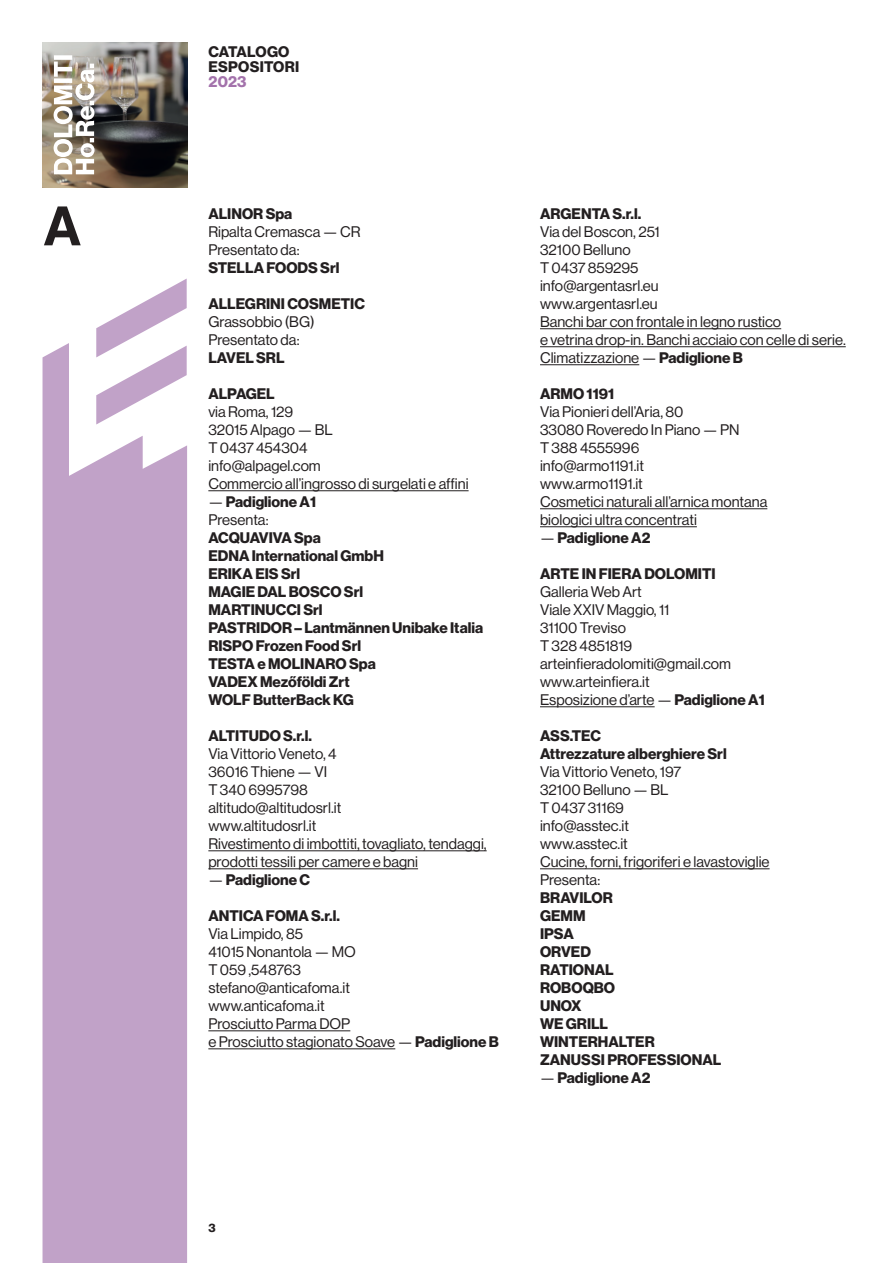
<style>
.page{position:relative;width:893px;height:1263px;background:#fff}
.page>*{position:absolute;margin:0;border:0;box-sizing:border-box;transform-origin:0 0}
.t1{font:700 54px "Helvetica";color:#231f20}
.t2{font:15px/18px "Neue Haas Grotesk Display";color:#231f20}
.t3{font:700 15px/15px "Neue Haas Grotesk Display";color:#231f20}
.t4{font:700 15px "Neue Haas Grotesk Display";color:#a372ab}
.t5{font:700 12px "Neue Haas Grotesk Display";color:#231f20}
.s1{font-weight:400}
.s2{font-weight:700}
</style>
<div class="page">
<img style="left:43px;top:43px;width:144px;height:144px">
<svg style="left:43px;top:279px;width:144px;height:984px;fill:#c1a2c8"></svg>
<svg style="left:54px;top:55px;width:41px;height:119px"></svg>
<hr style="left:540px;top:328px;width:241px;height:1px;background:#231f20">
<hr style="left:540px;top:346px;width:306px;height:1px;background:#231f20">
<hr style="left:540px;top:364px;width:99px;height:1px;background:#231f20">
<hr style="left:540px;top:508px;width:227px;height:1px;background:#231f20">
<hr style="left:540px;top:526px;width:157px;height:1px;background:#231f20">
<hr style="left:540px;top:706px;width:115px;height:1px;background:#231f20">
<hr style="left:540px;top:868px;width:230px;height:1px;background:#231f20">
<hr style="left:208px;top:490px;width:261px;height:1px;background:#231f20">
<hr style="left:208px;top:850px;width:279px;height:1px;background:#231f20">
<hr style="left:208px;top:868px;width:210px;height:1px;background:#231f20">
<hr style="left:208px;top:1030px;width:142px;height:1px;background:#231f20">
<hr style="left:208px;top:1048px;width:187px;height:1px;background:#231f20">
<p class="t3" style="left:208px;top:44px;width:92px">CATALOGO<br>ESPOSITORI</p>
<p class="t4" style="left:208px;top:73px;width:40px">2023</p>
<p class="t1" style="left:43px;top:193px;width:40px">A</p>
<p class="t3" style="left:540px;top:206px;width:103px">ARGENTA S.r.l.</p>
<p class="t3" style="left:208px;top:206px;width:85px">ALINOR Spa</p>
<p class="t2" style="left:208px;top:223px;width:154px">Ripalta Cremasca — CR</p>
<p class="t2" style="left:208px;top:241px;width:93px">Presentato da:</p>
<p class="t3" style="left:208px;top:260px;width:133px">STELLA FOODS Srl</p>
<p class="t3" style="left:208px;top:296px;width:158px">ALLEGRINI COSMETIC</p>
<p class="t2" style="left:208px;top:313px;width:108px">Grassobbio (BG)</p>
<p class="t2" style="left:208px;top:331px;width:93px">Presentato da:</p>
<p class="t3" style="left:208px;top:350px;width:78px">LAVEL SRL</p>
<p class="t3" style="left:208px;top:386px;width:68px">ALPAGEL</p>
<p class="t2" style="left:208px;top:403px;width:87px">via Roma, 129</p>
<p class="t2" style="left:208px;top:421px;width:126px">32015 Alpago — BL</p>
<p class="t2" style="left:208px;top:439px;width:101px">T 0437 454304</p>
<p class="t2" style="left:208px;top:457px;width:114px">info@alpagel.com</p>
<p class="t2" style="left:208px;top:475px;width:262px">Commercio all’ingrosso di surgelati e affini</p>
<p class="t3" style="left:208px;top:494px;width:109px"><span class="s1">—</span> Padiglione A1</p>
<p class="t2" style="left:208px;top:511px;width:62px">Presenta:</p>
<p class="t3" style="left:208px;top:530px;width:114px">ACQUAVIVA Spa</p>
<p class="t3" style="left:208px;top:548px;width:177px">EDNA International GmbH</p>
<p class="t3" style="left:208px;top:566px;width:93px">ERIKA EIS Srl</p>
<p class="t3" style="left:208px;top:584px;width:156px">MAGIE DAL BOSCO Srl</p>
<p class="t3" style="left:208px;top:602px;width:116px">MARTINUCCI Srl</p>
<p class="t3" style="left:208px;top:620px;width:276px">PASTRIDOR – Lantmännen Unibake Italia</p>
<p class="t3" style="left:208px;top:638px;width:154px">RISPO Frozen Food Srl</p>
<p class="t3" style="left:208px;top:656px;width:169px">TESTA e MOLINARO Spa</p>
<p class="t3" style="left:208px;top:674px;width:143px">VADEX Mezőföldi Zrt</p>
<p class="t3" style="left:208px;top:692px;width:147px">WOLF ButterBack KG</p>
<p class="t3" style="left:208px;top:728px;width:105px">ALTITUDO S.r.l.</p>
<p class="t2" style="left:208px;top:745px;width:130px">Via Vittorio Veneto, 4</p>
<p class="t2" style="left:208px;top:763px;width:120px">36016 Thiene — VI</p>
<p class="t2" style="left:208px;top:781px;width:101px">T 340 6995798</p>
<p class="t2" style="left:208px;top:799px;width:134px">altitudo@altitudosrl.it</p>
<p class="t2" style="left:208px;top:817px;width:109px">www.altitudosrl.it</p>
<p class="t2" style="left:208px;top:835px;width:280px">Rivestimento di imbottiti, tovagliato, tendaggi, prodotti tessili per camere e bagni</p>
<p class="t3" style="left:208px;top:872px;width:103px"><span class="s1">—</span> Padiglione C</p>
<p class="t3" style="left:208px;top:908px;width:133px">ANTICA FOMA S.r.l.</p>
<p class="t2" style="left:208px;top:925px;width:96px">Via Limpido, 85</p>
<p class="t2" style="left:208px;top:943px;width:149px">41015 Nonantola — MO</p>
<p class="t2" style="left:208px;top:961px;width:94px">T 059 ,548763</p>
<p class="t2" style="left:208px;top:979px;width:143px">stefano@anticafoma.it</p>
<p class="t2" style="left:208px;top:997px;width:118px">www.anticafoma.it</p>
<p class="t2" style="left:208px;top:1015px;width:143px">Prosciutto Parma DOP</p>
<p class="t2" style="left:208px;top:1033px;width:292px">e Prosciutto stagionato Soave — <span class="s2">Padiglione B</span></p>
<p class="t2" style="left:540px;top:223px;width:121px">Via del Boscon, 251</p>
<p class="t2" style="left:540px;top:241px;width:92px">32100 Belluno</p>
<p class="t2" style="left:540px;top:259px;width:100px">T 0437 859295</p>
<p class="t2" style="left:540px;top:277px;width:120px">info@argentasrl.eu</p>
<p class="t2" style="left:540px;top:295px;width:119px">www.argentasrl.eu</p>
<p class="t2" style="left:540px;top:313px;width:243px">Banchi bar con frontale in legno rustico</p>
<p class="t2" style="left:540px;top:331px;width:307px">e vetrina drop-in. Banchi acciaio con celle di serie.<br>Climatizzazione — <span class="s2">Padiglione B</span></p>
<p class="t3" style="left:540px;top:386px;width:76px">ARMO 1191</p>
<p class="t2" style="left:540px;top:403px;width:145px">Via Pionieri dell’Aria, 80</p>
<p class="t2" style="left:540px;top:421px;width:201px">33080 Roveredo In Piano — PN</p>
<p class="t2" style="left:540px;top:439px;width:101px">T 388 4555996</p>
<p class="t2" style="left:540px;top:457px;width:106px">info@armo1191.it</p>
<p class="t2" style="left:540px;top:475px;width:104px">www.armo1191.it</p>
<p class="t2" style="left:540px;top:493px;width:229px">Cosmetici naturali all’arnica montana</p>
<p class="t2" style="left:540px;top:511px;width:158px">biologici ultra concentrati</p>
<p class="t3" style="left:540px;top:530px;width:112px"><span class="s1">—</span> Padiglione A2</p>
<p class="t3" style="left:540px;top:566px;width:177px">ARTE IN FIERA DOLOMITI</p>
<p class="t2" style="left:540px;top:583px;width:103px">Galleria Web Art</p>
<p class="t2" style="left:540px;top:601px;width:131px">Viale XXIV Maggio, 11</p>
<p class="t2" style="left:540px;top:619px;width:87px">31100 Treviso</p>
<p class="t2" style="left:540px;top:637px;width:94px">T 328 4851819</p>
<p class="t2" style="left:540px;top:655px;width:193px">arteinfieradolomiti@gmail.com</p>
<p class="t2" style="left:540px;top:673px;width:111px">www.arteinfiera.it</p>
<p class="t2" style="left:540px;top:691px;width:226px">Esposizione d’arte — <span class="s2">Padiglione A1</span></p>
<p class="t3" style="left:540px;top:728px;width:62px">ASS.TEC</p>
<p class="t3" style="left:540px;top:746px;width:188px">Attrezzature alberghiere Srl</p>
<p class="t2" style="left:540px;top:763px;width:143px">Via Vittorio Veneto, 197</p>
<p class="t2" style="left:540px;top:781px;width:130px">32100 Belluno — BL</p>
<p class="t2" style="left:540px;top:799px;width:85px">T 0437 31169</p>
<p class="t2" style="left:540px;top:817px;width:90px">info@asstec.it</p>
<p class="t2" style="left:540px;top:835px;width:89px">www.asstec.it</p>
<p class="t2" style="left:540px;top:853px;width:231px">Cucine, forni, frigoriferi e lavastoviglie</p>
<p class="t2" style="left:540px;top:871px;width:62px">Presenta:</p>
<p class="t3" style="left:540px;top:890px;width:74px">BRAVILOR</p>
<p class="t3" style="left:540px;top:908px;width:47px">GEMM</p>
<p class="t3" style="left:540px;top:926px;width:35px">IPSA</p>
<p class="t3" style="left:540px;top:944px;width:52px">ORVED</p>
<p class="t3" style="left:540px;top:962px;width:75px">RATIONAL</p>
<p class="t3" style="left:540px;top:980px;width:77px">ROBOQBO</p>
<p class="t3" style="left:540px;top:998px;width:43px">UNOX</p>
<p class="t3" style="left:540px;top:1016px;width:70px">WE GRILL</p>
<p class="t3" style="left:540px;top:1034px;width:116px">WINTERHALTER</p>
<p class="t3" style="left:540px;top:1052px;width:183px">ZANUSSI PROFESSIONAL</p>
<p class="t3" style="left:540px;top:1070px;width:112px"><span class="s1">—</span> Padiglione A2</p>
<p class="t5" style="left:208px;top:1220px;width:9px">3</p>
</div>
